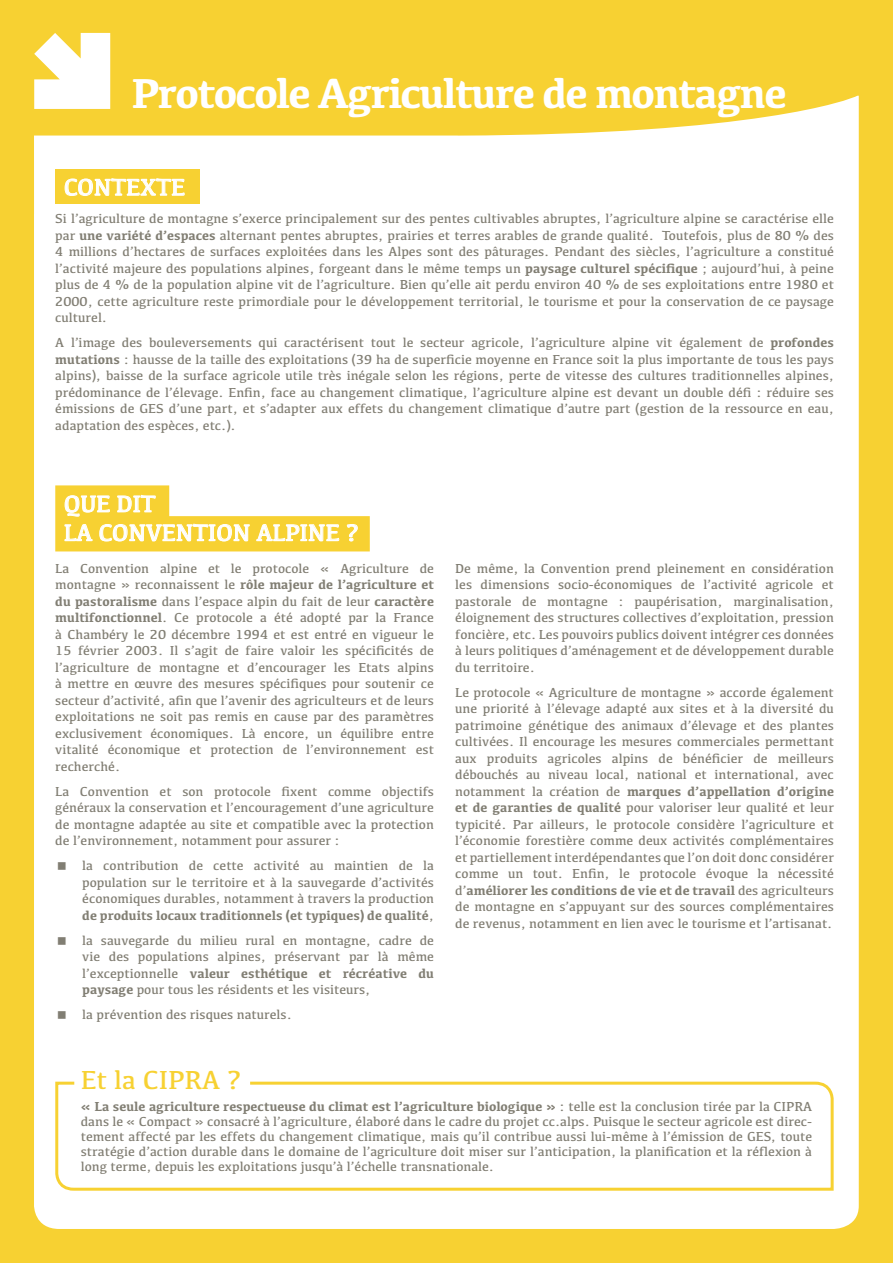
<style>
.page{position:relative;width:893px;height:1263px;background:#f7d132}
.page>*{position:absolute;margin:0;border:0;box-sizing:border-box;transform-origin:0 0}
.t1{font:700 43.35px "Kefa";letter-spacing:-.04em;color:#fff}
.t2{font:27px "Kefa";color:#f7d132}
.t3{font:24px/28.8px "Kefa";color:#fff}
.t4{font:13.5px/16.5px "Kefa";color:#817e73;text-align:justify}
.s1{font-weight:700}
</style>
<div class="page">
<div style="left:34px;top:96px;width:825px;height:1133px;background:#fff"></div>
<div style="left:55px;top:169px;width:145px;height:34px;background:#f7d132"></div>
<svg style="left:64px;top:178px;width:121px;height:18px"></svg>
<svg style="left:34px;top:33px;width:76px;height:76px;background:#fdf7df"></svg>
<svg style="left:54px;top:1080px;width:781px;height:112px;background:#fefcf3"></svg>
<svg style="left:55px;top:485px;width:315px;height:66px"></svg>
<svg style="left:58px;top:862px;width:8px;height:8px"></svg>
<svg style="left:58px;top:937px;width:8px;height:7px"></svg>
<svg style="left:58px;top:1011px;width:8px;height:8px"></svg>
<h1 class="t1" style="left:131px;top:64px;width:657px">Protocole Agriculture de montagne</h1>
<h3 class="t3" style="left:64px;top:172px;width:123px">CONTEXTE</h3>
<p class="t4" style="left:55px;top:210px;width:780px">Si l’agriculture de montagne s’exerce principalement sur des pentes cultivables abruptes, l’agriculture alpine se caractérise elle par <span class="s1">une variété d’espaces</span> alternant pentes abruptes, prairies et terres arables de grande qualité. Toutefois, plus de 80 % des 4 millions d’hectares de surfaces exploitées dans les Alpes sont des pâturages. Pendant des siècles, l’agriculture a constitué l’activité majeure des populations alpines, forgeant dans le même temps un <span class="s1">paysage culturel spécifique</span> ; aujourd’hui, à peine plus de 4 % de la population alpine vit de l’agriculture. Bien qu’elle ait perdu environ 40 % de ses exploitations entre 1980 et 2000, cette agriculture reste primordiale pour le développement territorial, le tourisme et pour la conservation de ce paysage culturel.</p>
<p class="t4" style="left:55px;top:334px;width:780px">A l’image des bouleversements qui caractérisent tout le secteur agricole, l’agriculture alpine vit également de <span class="s1">profondes mutations</span> : hausse de la taille des exploitations (39 ha de superficie moyenne en France soit la plus importante de tous les pays alpins), baisse de la surface agricole utile très inégale selon les régions, perte de vitesse des cultures traditionnelles alpines, prédominance de l’élevage. Enfin, face au changement climatique, l’agriculture alpine est devant un double défi : réduire ses émissions de GES d’une part, et s’adapter aux effets du changement climatique d’autre part (gestion de la ressource en eau, adaptation des espèces, etc.).</p>
<h3 class="t3" style="left:64px;top:489px;width:207px">Que dit<br>la Convention alpi</h3>
<h3 class="t3" style="left:308px;top:517px;width:52px">ne ?</h3>
<p class="t4" style="left:55px;top:560px;width:380px">La Convention alpine et le protocole « Agriculture de montagne » reconnaissent le <span class="s1">rôle majeur de l’agriculture et du pastoralisme</span> dans l’espace alpin du fait de leur <span class="s1">caractère multifonctionnel</span>. Ce protocole a été adopté par la France à Chambéry le 20 décembre 1994 et est entré en vigueur le 15 février 2003. Il s’agit de faire valoir les spécificités de l’agriculture de montagne et d’encourager les Etats alpins à mettre en œuvre des mesures spécifiques pour soutenir ce secteur d’activité, afin que l’avenir des agriculteurs et de leurs exploitations ne soit pas remis en cause par des paramètres exclusivement économiques. Là encore, un équilibre entre vitalité économique et protection de l’environnement est recherché.</p>
<p class="t4" style="left:55px;top:782px;width:380px">La Convention et son protocole fixent comme objectifs généraux la conservation et l’encouragement d’une agriculture de montagne adaptée au site et compatible avec la protection de l’environnement, notamment pour assurer :</p>
<p class="t4" style="left:82px;top:857px;width:353px">la contribution de cette activité au maintien de la population sur le territoire et à la sauvegarde d’activités économiques durables, notamment à travers la production <span class="s1">de produits locaux traditionnels (et typiques) de qualité</span>,</p>
<p class="t4" style="left:82px;top:931px;width:353px">la sauvegarde du milieu rural en montagne, cadre de vie des populations alpines, préservant par là même l’exceptionnelle <span class="s1">valeur esthétique et récréative du paysage</span> pour tous les résidents et les visiteurs,</p>
<p class="t4" style="left:82px;top:1006px;width:211px">la prévention des risques naturels.</p>
<h2 class="t2" style="left:81px;top:1063px;width:162px">Et la CIPRA ?</h2>
<p class="t4" style="left:455px;top:559px;width:380px">De même, la Convention prend pleinement en considération les dimensions socio-économiques de l’activité agricole et pastorale de montagne : paupérisation, marginalisation, éloignement des structures collectives d’exploitation, pression foncière, etc. Les pouvoirs publics doivent intégrer ces données à leurs politiques d’aménagement et de développement durable du territoire.</p>
<p class="t4" style="left:455px;top:683px;width:380px">Le protocole « Agriculture de montagne » accorde également une priorité à l’élevage adapté aux sites et à la diversité du patrimoine génétique des animaux d’élevage et des plantes cultivées. Il encourage les mesures commerciales permettant aux produits agricoles alpins de bénéficier de meilleurs débouchés au niveau local, national et international, avec notamment la création de <span class="s1">marques d’appellation d’origine et de garanties de qualité</span> pour valoriser leur qualité et leur typicité. Par ailleurs, le protocole considère l’agriculture et l’économie forestière comme deux activités complémentaires et partiellement interdépendantes que l’on doit donc considérer comme un tout. Enfin, le protocole évoque la nécessité d’<span class="s1">améliorer les conditions de vie et de travail</span> des agriculteurs de montagne en s’appuyant sur des sources complémentaires de revenus, notamment en lien avec le tourisme et l’artisanat.</p>
<p class="t4" style="left:81px;top:1098px;width:733px;line-height:15px"><span class="s1">« La seule agriculture respectueuse du climat est l’agriculture biologique »</span> : telle est la conclusion tirée par la CIPRA dans le « Compact » consacré à l’agriculture, élaboré dans le cadre du projet cc.alps. Puisque le secteur agricole est direc&shy;tement affecté par les effets du changement climatique, mais qu’il contribue aussi lui-même à l’émission de GES, toute stratégie d’action durable dans le domaine de l’agriculture doit miser sur l’anticipation, la planification et la réflexion à long terme, depuis les exploitations jusqu’à l’échelle transnationale.</p>
</div>
